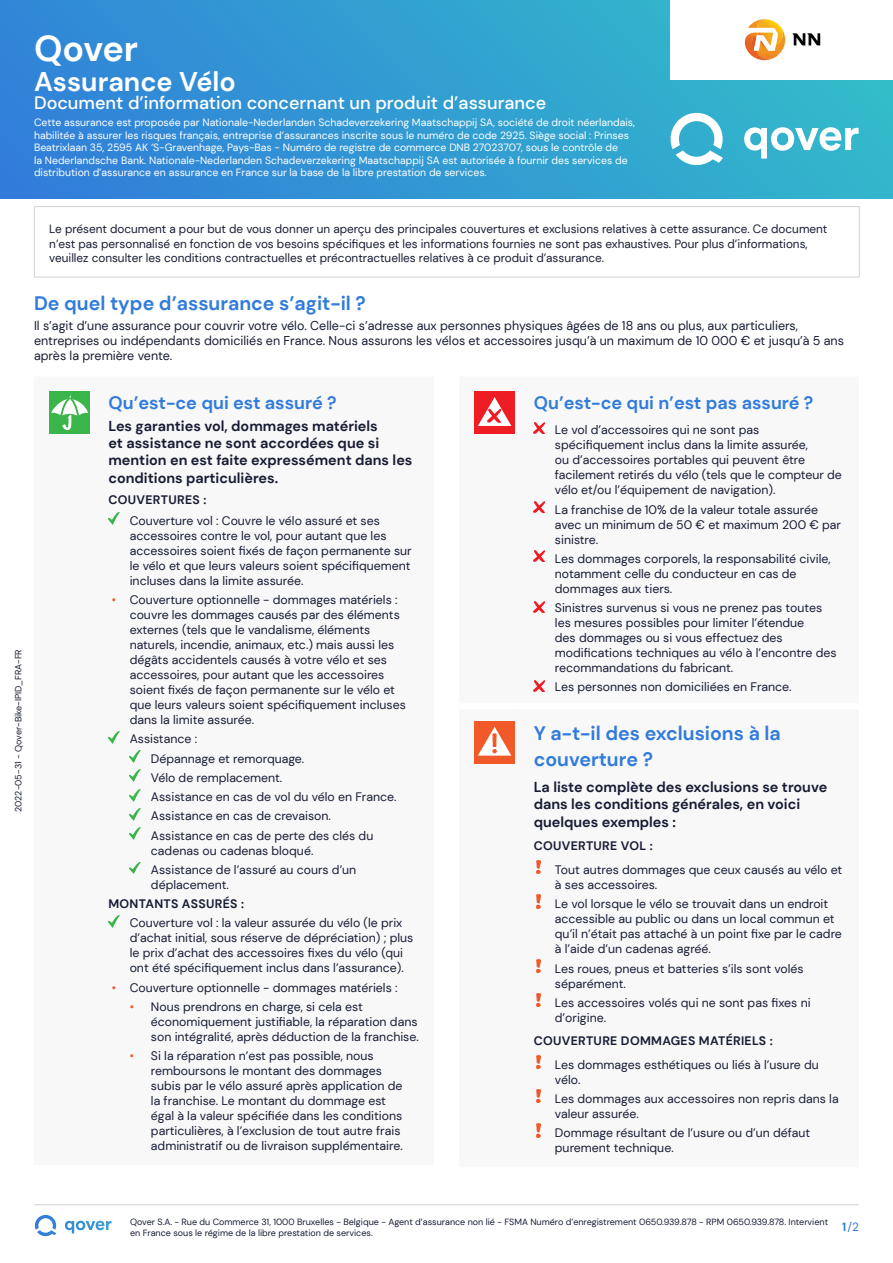
<style>
.page{position:relative;width:893px;height:1263px;background:#fff}
.page>*{position:absolute;margin:0;border:0;box-sizing:border-box;transform-origin:0 0}
.t1{font:700 36px "DM Sans";letter-spacing:-.01em;color:#fff}
.t2{font:700 27px "DM Sans";color:#fff}
.t3{font:700 19.5px/25.5px "DM Sans";color:#317bda}
.t4{font:500 18px "DM Sans";color:#fff}
.t5{font:700 18px "DM Sans";color:#317bda}
.t6{font:700 14.4px/17.5px "DM Sans";color:#171c34}
.t7{font:12.75px/15.3px "DM Sans";color:#171c34}
.t8{font:12.3px/15px "DM Sans";color:#171c34}
.t9{font:700 12.3px "DM Sans";letter-spacing:.025em;color:#171c34}
.t10{font:12px/14.4px "DM Sans";color:#171c34}
.t11{font:12px "DM Sans";color:#317bda}
.t12{font:10.5px/12.6px "DM Sans";color:#fff}
.t13{font:9px/10.8px "DM Sans";color:#171c34}
.s1{color:#f1592a}
.s2{font-weight:700}
</style>
<div class="page">
<hr style="left:34px;top:1204px;width:825px;height:1px;background:#d1d2d6">
<svg style="left:35px;top:1215px;width:75px;height:18px"></svg>
<hr style="left:34px;top:206px;width:826px;height:1px;background:#d1d2d6">
<hr style="left:34px;top:207px;width:1px;height:70px;background:#d1d2d6">
<hr style="left:859px;top:207px;width:1px;height:70px;background:#d1d2d6">
<hr style="left:34px;top:277px;width:826px;height:1px;background:#d1d2d6">
<div style="left:49px;top:391px;width:41px;height:43px;background:#3ab54a"></div>
<svg style="left:51px;top:395px;width:38px;height:35px"></svg>
<svg style="left:108px;top:513px;width:11px;height:12px"></svg>
<svg style="left:108px;top:731px;width:11px;height:12px"></svg>
<svg style="left:130px;top:751px;width:10px;height:12px"></svg>
<svg style="left:130px;top:770px;width:10px;height:12px"></svg>
<svg style="left:130px;top:789px;width:10px;height:12px"></svg>
<svg style="left:130px;top:808px;width:10px;height:12px"></svg>
<svg style="left:130px;top:828px;width:10px;height:12px"></svg>
<svg style="left:130px;top:862px;width:10px;height:12px"></svg>
<svg style="left:108px;top:915px;width:11px;height:12px"></svg>
<div style="left:474px;top:391px;width:41px;height:43px;background:#ee1d23"></div>
<svg style="left:478px;top:397px;width:33px;height:29px"></svg>
<svg style="left:534px;top:422px;width:10px;height:11px"></svg>
<svg style="left:534px;top:502px;width:10px;height:10px"></svg>
<svg style="left:534px;top:551px;width:10px;height:11px"></svg>
<svg style="left:534px;top:601px;width:10px;height:11px"></svg>
<svg style="left:534px;top:680px;width:10px;height:11px"></svg>
<div style="left:474px;top:721px;width:41px;height:43px;background:#f15929"></div>
<svg style="left:478px;top:727px;width:33px;height:29px"></svg>
<svg style="left:537px;top:861px;width:3px;height:13px"></svg>
<svg style="left:537px;top:895px;width:3px;height:13px"></svg>
<svg style="left:537px;top:959px;width:3px;height:13px"></svg>
<img style="left:537px;top:993px;width:3px;height:14px">
<img style="left:537px;top:1055px;width:3px;height:14px">
<svg style="left:537px;top:1090px;width:3px;height:13px"></svg>
<svg style="left:537px;top:1124px;width:3px;height:13px"></svg>
<div style="left:0;top:0;width:893px;height:198px;background:linear-gradient(to right,#3181d8,#33bbca)"></div>
<svg style="left:671px;top:113px;width:188px;height:52px"></svg>
<div style="left:671px;top:0;width:222px;height:79px;background:#fff"></div>
<svg style="left:745px;top:19px;width:40px;height:42px"></svg>
<svg style="left:793px;top:33px;width:27px;height:12px"></svg>
<h1 class="t1" style="left:34px;top:26px;width:106px">Qover</h1>
<h2 class="t2" style="left:34px;top:65px;width:203px">Assurance Vélo</h2>
<h3 class="t4" style="left:34px;top:92px;width:514px">Document d’information concernant un produit d’assurance</h3>
<p class="t12" style="left:34px;top:116px;width:602px">Cette assurance est proposée par Nationale-Nederlanden Schadeverzekering Maatschappij SA, société de droit néerlandais, habilitée à assurer les risques français, entreprise d’assurances inscrite sous le numéro de code 2925. Siège social : Prinses Beatrixlaan 35, 2595 AK ‘S-Gravenhage, Pays-Bas - Numéro de registre de commerce DNB 27023707, sous le contrôle de<br>la Nederlandsche Bank. Nationale-Nederlanden Schadeverzekering Maatschappij SA est autorisée à fournir des services de distribution d’assurance en assurance en France sur la base de la libre prestation de services.</p>
<p class="t13" style="left:13px;top:812px;width:164px;rotate:-90deg">2022-05-31 - Qover-Bike-IPID_FRA-FR</p>
<p class="t10" style="left:49px;top:222px;width:780px">Le présent document a pour but de vous donner un aperçu des principales couvertures et exclusions relatives à cette assurance. Ce document n’est pas personnalisé en fonction de vos besoins spécifiques et les informations fournies ne sont pas exhaustives. Pour plus d’informations, veuillez consulter les conditions contractuelles et précontractuelles relatives à ce produit d’assurance.</p>
<h3 class="t3" style="left:34px;top:290px;width:333px">De quel type d’assurance s’agit-il ?</h3>
<p class="t7" style="left:34px;top:317px;width:811px">Il s’agit d’une assurance pour couvrir votre vélo. Celle-ci s’adresse aux personnes physiques âgées de 18 ans ou plus, aux particuliers, entreprises ou indépendants domiciliés en France. Nous assurons les vélos et accessoires jusqu’à un maximum de 10 000 € et jusqu’à 5 ans après la première vente.</p>
<h3 class="t5" style="left:108px;top:392px;width:230px">Qu’est-ce qui est assuré ?</h3>
<p class="t6" style="left:108px;top:417px;width:306px">Les garanties vol, dommages matériels<br>et assistance ne sont accordées que si mention en est faite expressément dans les conditions particulières.</p>
<p class="t9" style="left:108px;top:492px;width:99px">COUVERTURES :</p>
<p class="t8" style="left:130px;top:513px;width:284px">Couverture vol : Couvre le vélo assuré et ses accessoires contre le vol, pour autant que les accessoires soient fixés de façon permanente sur le vélo et que leurs valeurs soient spécifiquement incluses dans la limite assurée.</p>
<p class="t8" style="left:130px;top:592px;width:278px;text-indent:-18px"><span class="s1">•</span> Couverture optionnelle - dommages matériels : couvre les dommages causés par des éléments externes (tels que le vandalisme, éléments naturels, incendie, animaux, etc.) mais aussi les dégâts accidentels causés à votre vélo et ses accessoires, pour autant que les accessoires soient fixés de façon permanente sur le vélo et que leurs valeurs soient spécifiquement incluses dans la limite assurée.</p>
<p class="t8" style="left:151px;top:729px;width:247px;line-height:19.2px;text-indent:-21px">Assistance :<br>Dépannage et remorquage.<br>Vélo de remplacement.<br>Assistance en cas de vol du vélo en France.<br>Assistance en cas de crevaison.<br>Assistance en cas de perte des clés du</p>
<p class="t8" style="left:151px;top:841px;width:207px;line-height:19.2px">cadenas ou cadenas bloqué.<br>Assistance de l’assuré au cours d’un</p>
<p class="t8" style="left:151px;top:877px;width:80px">déplacement.</p>
<p class="t9" style="left:108px;top:896px;width:137px">MONTANTS ASSURÉS :</p>
<p class="t8" style="left:130px;top:915px;width:285px">Couverture vol : la valeur assurée du vélo (le prix d’achat initial, sous réserve de dépréciation) ; plus le prix d’achat des accessoires fixes du vélo (qui ont été spécifiquement inclus dans l’assurance).</p>
<p class="t8" style="left:112px;top:980px;width:287px"><span class="s1">•</span> Couverture optionnelle - dommages matériels :</p>
<p class="t8" style="left:151px;top:999px;width:269px;text-indent:-21px"><span class="s1">•</span> Nous prendrons en charge, si cela est économiquement justifiable, la réparation dans son intégralité, après déduction de la franchise.</p>
<p class="t8" style="left:151px;top:1048px;width:253px;text-indent:-21px"><span class="s1">•</span> Si la réparation n’est pas possible, nous remboursons le montant des dommages subis par le vélo assuré après application de la franchise. Le montant du dommage est égal à la valeur spécifiée dans les conditions particulières, à l’exclusion de tout autre frais administratif ou de livraison supplémentaire.</p>
<h3 class="t5" style="left:534px;top:392px;width:281px">Qu’est-ce qui n’est pas assuré ?</h3>
<p class="t8" style="left:555px;top:422px;width:288px">Le vol d’accessoires qui ne sont pas spécifiquement inclus dans la limite assurée,<br>ou d’accessoires portables qui peuvent être facilement retirés du vélo (tels que le compteur de vélo et/ou l’équipement de navigation).</p>
<p class="t8" style="left:555px;top:502px;width:288px">La franchise de 10% de la valeur totale assurée avec un minimum de 50 € et maximum 200 € par sinistre.</p>
<p class="t8" style="left:555px;top:551px;width:277px">Les dommages corporels, la responsabilité civile, notamment celle du conducteur en cas de dommages aux tiers.</p>
<p class="t8" style="left:555px;top:600px;width:283px">Sinistres survenus si vous ne prenez pas toutes les mesures possibles pour limiter l’étendue<br>des dommages ou si vous effectuez des modifications techniques au vélo à l’encontre des recommandations du fabricant.</p>
<p class="t8" style="left:555px;top:679px;width:238px">Les personnes non domiciliées en France.</p>
<h3 class="t3" style="left:534px;top:721px;width:249px">Y a-t-il des exclusions à la couverture ?</h3>
<p class="t6" style="left:534px;top:778px;width:295px">La liste complète des exclusions se trouve dans les conditions générales, en voici quelques exemples :</p>
<p class="t9" style="left:534px;top:838px;width:121px">COUVERTURE VOL :</p>
<p class="t8" style="left:555px;top:862px;width:289px">Tout autres dommages que ceux causés au vélo et à ses accessoires.</p>
<p class="t8" style="left:555px;top:896px;width:288px">Le vol lorsque le vélo se trouvait dans un endroit accessible au public ou dans un local commun et qu’il n’était pas attaché à un point fixe par le cadre à l’aide d’un cadenas agréé.</p>
<p class="t8" style="left:555px;top:961px;width:250px">Les roues, pneus et batteries s’ils sont volés séparément.</p>
<p class="t8" style="left:555px;top:995px;width:257px">Les accessoires volés qui ne sont pas fixes ni d’origine.</p>
<p class="t9" style="left:534px;top:1033px;width:240px">COUVERTURE DOMMAGES MATÉRIELS :</p>
<p class="t8" style="left:555px;top:1057px;width:265px">Les dommages esthétiques ou liés à l’usure du vélo.</p>
<p class="t8" style="left:555px;top:1091px;width:285px">Les dommages aux accessoires non repris dans la valeur assurée.</p>
<p class="t8" style="left:555px;top:1125px;width:257px">Dommage résultant de l’usure ou d’un défaut purement technique.</p>
<p class="t13" style="left:130px;top:1217px;width:700px">Qover S.A. - Rue du Commerce 31, 1000 Bruxelles - Belgique - Agent d’assurance non lié - FSMA Numéro d’enregistrement 0650.939.878 - RPM 0650.939.878. Intervient en France sous le régime de la libre prestation de services.</p>
<p class="t11" style="left:842px;top:1220px;width:18px"><span class="s2">1</span>/2</p>
</div>
